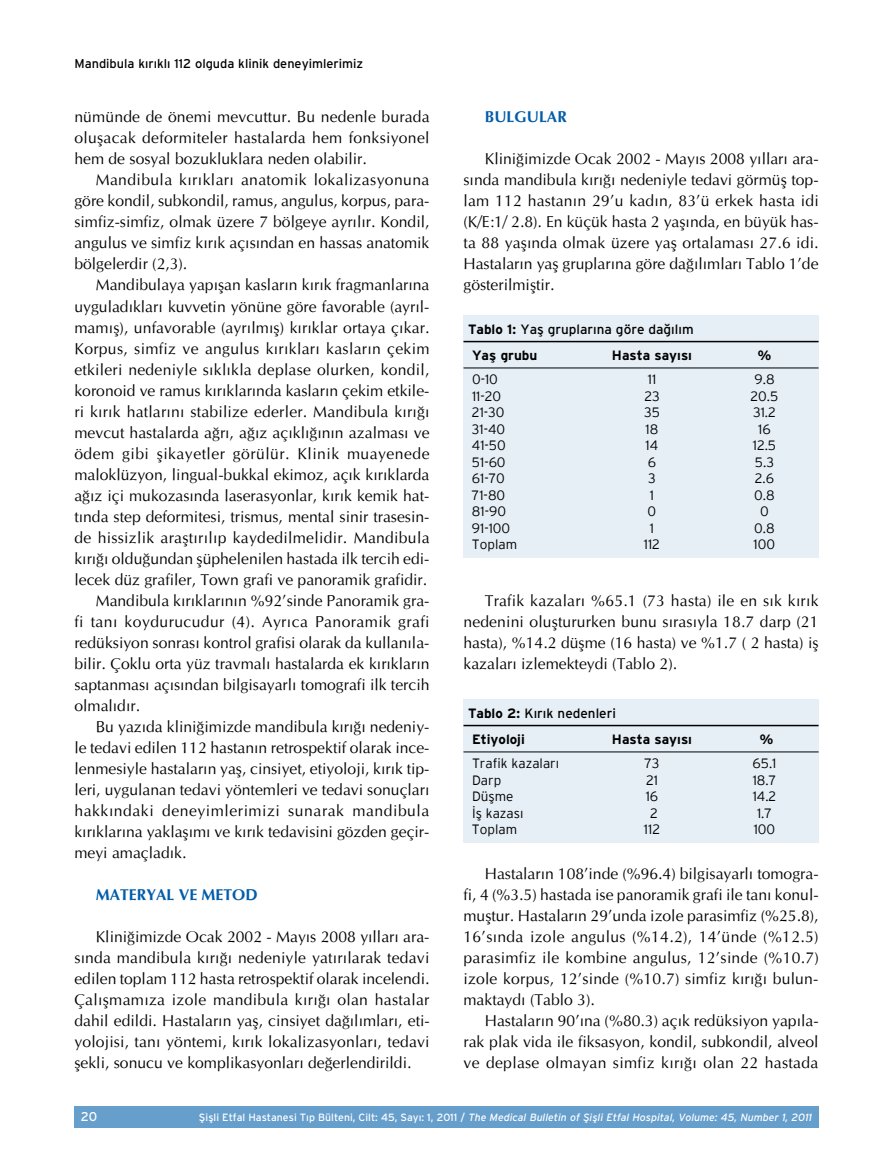
<style>
.page{position:relative;width:893px;height:1170px;background:#fff}
.page>*{position:absolute;margin:0;border:0;box-sizing:border-box;transform-origin:0 0}
.t1{font:15.75px/21px "Optima";color:#000;text-align:justify}
.t2{font:15.75px "Optima";letter-spacing:.02em;color:#000}
.t3{font:15.75px "Optima";letter-spacing:.025em;color:#000}
.t4{font:15.75px "Optima";letter-spacing:.03em;color:#000}
.t5{font:15.75px "Optima";letter-spacing:.035em;color:#000}
.t6{font:700 15.75px "Optima";color:#005daa}
.t7{font:300 13.5px "Interstate";color:#000}
.t8{font:13.5px "Interstate";color:#000}
.t9{font:700 13.5px "Interstate";color:#000}
.t10{font:12.75px "Interstate";color:#000}
.t11{font:12.75px "Interstate";color:#fff}
.t12{font:italic 10.5px "Interstate";color:#fff}
.s1{font-weight:700}
.s2{font-style:normal}
</style>
<div class="page">
<div style="left:74px;top:1106px;width:745px;height:21px;background:#669ecc"></div>
<div style="left:463px;top:315px;width:356px;height:24px;background:#e6eff6"></div>
<div style="left:463px;top:339px;width:356px;height:219px;background:#e6eff6"></div>
<hr style="left:463px;top:341px;width:356px;height:1px;background:#000">
<hr style="left:463px;top:367px;width:356px;height:1px;background:#000">
<div style="left:463px;top:698px;width:356px;height:25px;background:#e6eff6"></div>
<div style="left:463px;top:723px;width:356px;height:120px;background:#e6eff6"></div>
<hr style="left:463px;top:724px;width:356px;height:2px;background:#000">
<hr style="left:463px;top:751px;width:356px;height:1px;background:#000">
<p class="t10" style="left:74px;top:57px;width:290px">Mandibula kırıklı 112 olguda klinik deneyimlerimiz</p>
<p class="t1" style="left:74px;top:107px;width:357px">nümünde de önemi mevcuttur. Bu nedenle burada oluşacak deformiteler hastalarda hem fonksiyonel hem de sosyal bozukluklara neden olabilir.</p>
<p class="t1" style="left:74px;top:170px;width:357px;text-indent:21px">Mandibula kırıkları anatomik lokalizasyonuna göre kondil, subkondil, ramus, angulus, korpus, para&shy;simfiz-simfiz, olmak üzere 7 bölgeye ayrılır. Kondil, angulus ve simfiz kırık açısından en hassas anatomik bölgelerdir (2,3).</p>
<p class="t1" style="left:96px;top:275px;width:335px">Mandibulaya yapışan kasların kırık fragmanlarına</p>
<p class="t1" style="left:74px;top:296px;width:357px">uyguladıkları kuvvetin yönüne göre favorable (ayrıl-</p>
<p class="t1" style="left:74px;top:317px;width:356px">mamış), unfavorable (ayrılmış) kırıklar ortaya çıkar.</p>
<p class="t2" style="left:74px;top:339px;width:357px">Korpus, simfiz ve angulus kırıkları kasların çekim</p>
<p class="t1" style="left:74px;top:359px;width:356px">etkileri nedeniyle sıklıkla deplase olurken, kondil,</p>
<p class="t1" style="left:74px;top:380px;width:357px">koronoid ve ramus kırıklarında kasların çekim etkile-</p>
<p class="t1" style="left:74px;top:400px;width:357px">ri kırık hatlarını stabilize ederler. Mandibula kırığı</p>
<p class="t1" style="left:74px;top:421px;width:357px">mevcut hastalarda ağrı, ağız açıklığının azalması ve</p>
<p class="t4" style="left:74px;top:444px;width:357px">ödem gibi şikayetler görülür. Klinik muayenede</p>
<p class="t1" style="left:74px;top:463px;width:357px">maloklüzyon, lingual-bukkal ekimoz, açık kırıklarda</p>
<p class="t1" style="left:74px;top:484px;width:357px">ağız içi mukozasında laserasyonlar, kırık kemik hat-</p>
<p class="t1" style="left:74px;top:505px;width:357px">tında step deformitesi, trismus, mental sinir trasesin-</p>
<p class="t2" style="left:74px;top:528px;width:357px">de hissizlik araştırılıp kaydedilmelidir. Mandibula</p>
<p class="t1" style="left:74px;top:547px;width:357px">kırığı olduğundan şüphelenilen hastada ilk tercih edi-</p>
<p class="t1" style="left:74px;top:568px;width:354px">lecek düz grafiler, Town grafi ve panoramik grafidir.</p>
<p class="t1" style="left:96px;top:589px;width:335px">Mandibula kırıklarının %92’sinde Panoramik gra-</p>
<p class="t3" style="left:74px;top:612px;width:357px">fi tanı koydurucudur (4). Ayrıca Panoramik grafi</p>
<p class="t1" style="left:74px;top:631px;width:357px">redüksiyon sonrası kontrol grafisi olarak da kullanıla-</p>
<p class="t1" style="left:74px;top:652px;width:357px">bilir. Çoklu orta yüz travmalı hastalarda ek kırıkların</p>
<p class="t1" style="left:74px;top:673px;width:357px">saptanması açısından bilgisayarlı tomografi ilk tercih</p>
<p class="t1" style="left:74px;top:694px;width:67px">olmalıdır.</p>
<p class="t1" style="left:96px;top:715px;width:335px">Bu yazıda kliniğimizde mandibula kırığı nedeniy-</p>
<p class="t1" style="left:74px;top:736px;width:357px">le tedavi edilen 112 hastanın retrospektif olarak ince-</p>
<p class="t1" style="left:74px;top:757px;width:357px">lenmesiyle hastaların yaş, cinsiyet, etiyoloji, kırık tip-</p>
<p class="t1" style="left:74px;top:778px;width:357px">leri, uygulanan tedavi yöntemleri ve tedavi sonuçları</p>
<p class="t5" style="left:74px;top:801px;width:356px">hakkındaki deneyimlerimizi sunarak mandibula</p>
<p class="t1" style="left:74px;top:820px;width:357px">kırıklarına yaklaşımı ve kırık tedavisini gözden geçir-</p>
<p class="t1" style="left:74px;top:841px;width:114px">meyi amaçladık.</p>
<p class="t6" style="left:96px;top:884px;width:163px">MATERYAL VE METOD</p>
<p class="t1" style="left:74px;top:925px;width:357px;text-indent:21px">Kliniğimizde Ocak 2002 - Mayıs 2008 yılları ara&shy;sında mandibula kırığı nedeniyle yatırılarak tedavi edilen toplam 112 hasta retrospektif olarak incelendi.<br>Çalışmamıza izole mandibula kırığı olan hastalar dahil edildi. Hastaların yaş, cinsiyet dağılımları, eti&shy;yolojisi, tanı yöntemi, kırık lokalizasyonları, tedavi şekli, sonucu ve komplikasyonları değerlendirildi.</p>
<p class="t6" style="left:485px;top:107px;width:84px">BULGULAR</p>
<p class="t1" style="left:463px;top:148px;width:357px;text-indent:21px">Kliniğimizde Ocak 2002 - Mayıs 2008 yılları ara&shy;sında mandibula kırığı nedeniyle tedavi görmüş top&shy;lam 112 hastanın 29’u kadın, 83’ü erkek hasta idi (K/E:1/ 2.8). En küçük hasta 2 yaşında, en büyük has&shy;ta 88 yaşında olmak üzere yaş ortalaması 27.6 idi.<br>Hastaların yaş gruplarına göre dağılımları Tablo 1’de gösterilmiştir.</p>
<p class="t8" style="left:468px;top:321px;width:227px"><span class="s1">Tablo 1:</span> Yaş gruplarına göre dağılım</p>
<p class="t9" style="left:472px;top:347px;width:67px">Yaş grubu</p>
<p class="t9" style="left:612px;top:347px;width:82px">Hasta sayısı</p>
<p class="t9" style="left:758px;top:347px;width:15px">%</p>
<p class="t7" style="left:472px;top:371px;width:27px">0-10</p>
<p class="t7" style="left:648px;top:371px;width:10px">11</p>
<p class="t7" style="left:754px;top:371px;width:22px">9.8</p>
<p class="t7" style="left:472px;top:388px;width:31px">11-20</p>
<p class="t7" style="left:644px;top:388px;width:17px">23</p>
<p class="t7" style="left:751px;top:388px;width:29px">20.5</p>
<p class="t7" style="left:472px;top:404px;width:34px">21-30</p>
<p class="t7" style="left:644px;top:404px;width:17px">35</p>
<p class="t7" style="left:753px;top:404px;width:24px">31.2</p>
<p class="t7" style="left:472px;top:421px;width:35px">31-40</p>
<p class="t7" style="left:646px;top:421px;width:14px">18</p>
<p class="t7" style="left:758px;top:421px;width:14px">16</p>
<p class="t7" style="left:472px;top:437px;width:35px">41-50</p>
<p class="t7" style="left:646px;top:437px;width:14px">14</p>
<p class="t7" style="left:753px;top:437px;width:25px">12.5</p>
<p class="t7" style="left:472px;top:454px;width:35px">51-60</p>
<p class="t7" style="left:648px;top:454px;width:10px">6</p>
<p class="t7" style="left:755px;top:454px;width:21px">5.3</p>
<p class="t7" style="left:472px;top:470px;width:35px">61-70</p>
<p class="t7" style="left:648px;top:470px;width:9px">3</p>
<p class="t7" style="left:755px;top:470px;width:21px">2.6</p>
<p class="t7" style="left:472px;top:487px;width:35px">71-80</p>
<p class="t7" style="left:650px;top:487px;width:6px">1</p>
<p class="t7" style="left:754px;top:487px;width:22px">0.8</p>
<p class="t7" style="left:472px;top:503px;width:36px">81-90</p>
<p class="t7" style="left:648px;top:503px;width:10px">0</p>
<p class="t7" style="left:760px;top:503px;width:10px">0</p>
<p class="t7" style="left:472px;top:520px;width:40px">91-100</p>
<p class="t7" style="left:650px;top:520px;width:6px">1</p>
<p class="t7" style="left:754px;top:520px;width:22px">0.8</p>
<p class="t7" style="left:472px;top:536px;width:47px">Toplam</p>
<p class="t7" style="left:644px;top:536px;width:18px">112</p>
<p class="t7" style="left:754px;top:536px;width:23px">100</p>
<p class="t1" style="left:463px;top:589px;width:357px;text-indent:21px">Trafik kazaları %65.1 (73 hasta) ile en sık kırık nedenini oluştururken bunu sırasıyla 18.7 darp (21 hasta), %14.2 düşme (16 hasta) ve %1.7 ( 2 hasta) iş kazaları izlemekteydi (Tablo 2).</p>
<p class="t8" style="left:468px;top:705px;width:149px"><span class="s1">Tablo 2:</span> Kırık nedenleri</p>
<p class="t9" style="left:472px;top:731px;width:54px">Etiyoloji</p>
<p class="t9" style="left:612px;top:731px;width:82px">Hasta sayısı</p>
<p class="t9" style="left:760px;top:731px;width:15px">%</p>
<p class="t7" style="left:472px;top:755px;width:89px">Trafik kazaları</p>
<p class="t7" style="left:644px;top:755px;width:17px">73</p>
<p class="t7" style="left:753px;top:755px;width:25px">65.1</p>
<p class="t7" style="left:472px;top:772px;width:31px">Darp</p>
<p class="t7" style="left:646px;top:772px;width:13px">21</p>
<p class="t7" style="left:753px;top:772px;width:25px">18.7</p>
<p class="t7" style="left:472px;top:788px;width:43px">Düşme</p>
<p class="t7" style="left:646px;top:788px;width:14px">16</p>
<p class="t7" style="left:753px;top:788px;width:25px">14.2</p>
<p class="t7" style="left:472px;top:805px;width:53px">İş kazası</p>
<p class="t7" style="left:650px;top:805px;width:9px">2</p>
<p class="t7" style="left:757px;top:805px;width:16px">1.7</p>
<p class="t7" style="left:472px;top:821px;width:47px">Toplam</p>
<p class="t7" style="left:644px;top:821px;width:18px">112</p>
<p class="t7" style="left:754px;top:821px;width:23px">100</p>
<p class="t1" style="left:463px;top:862px;width:357px;text-indent:21px">Hastaların 108’inde (%96.4) bilgisayarlı tomogra&shy;fi, 4 (%3.5) hastada ise panoramik grafi ile tanı konul&shy;muştur. Hastaların 29’unda izole parasimfiz (%25.8), 16’sında izole angulus (%14.2), 14’ünde (%12.5) parasimfiz ile kombine angulus, 12’sinde (%10.7) izole korpus, 12’sinde (%10.7) simfiz kırığı bulun&shy;maktaydı (Tablo 3).</p>
<p class="t1" style="left:463px;top:1009px;width:357px;text-indent:21px">Hastaların 90’ına (%80.3) açık redüksiyon yapıla&shy;rak plak vida ile fiksasyon, kondil, subkondil, alveol ve deplase olmayan simfiz kırığı olan 22 hastada</p>
<p class="t11" style="left:81px;top:1108px;width:18px">20</p>
<p class="t12" style="left:199px;top:1110px;width:615px"><span class="s2">Şişli Etfal Hastanesi T›p Bülteni, Cilt: 45, Say›: 1, 2011 /</span> The Medical Bulletin of Şişli Etfal Hospital, Volume: 45, Number 1, 2011</p>
</div>
